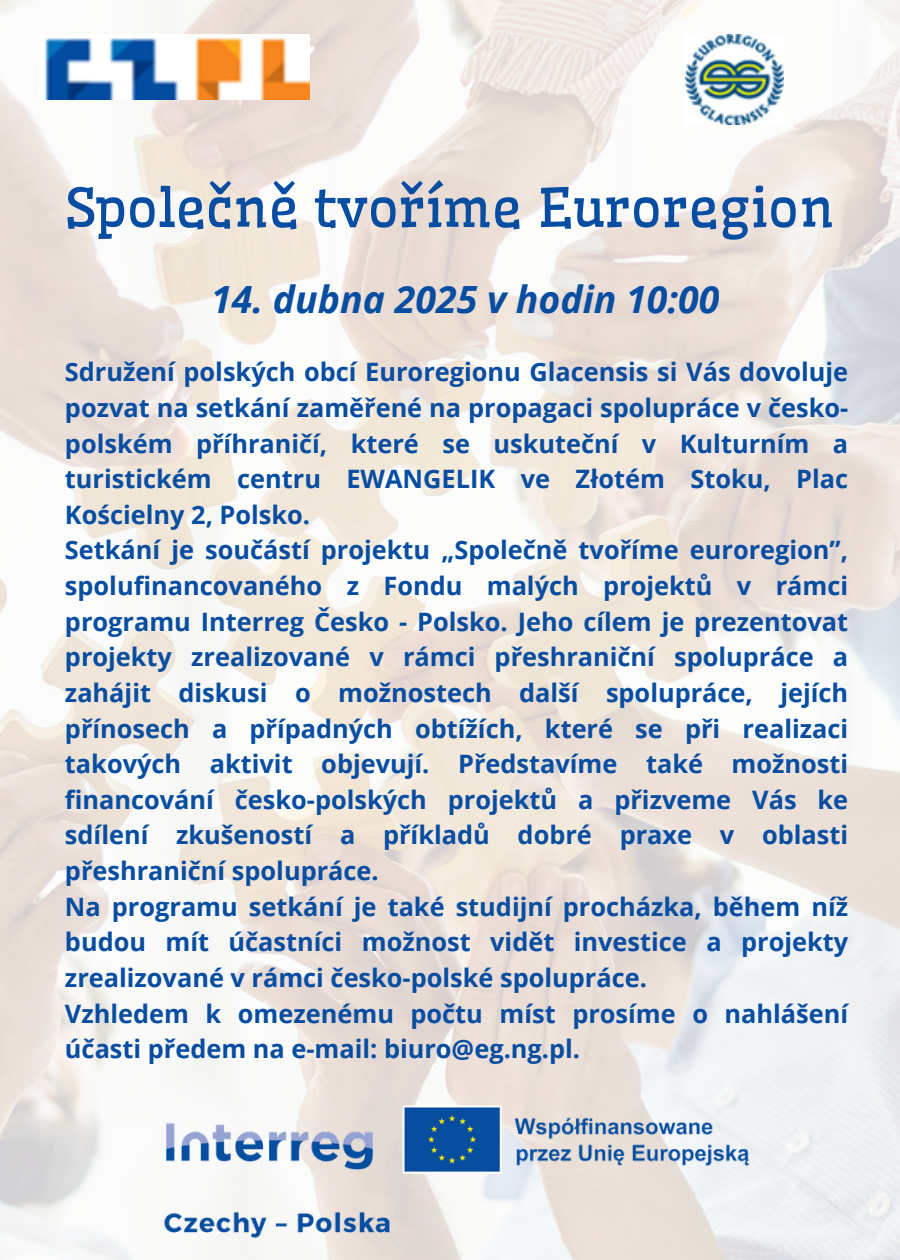
<style>
.page{position:relative;width:900px;height:1260px;background:#fff}
.page>*{position:absolute;margin:0;border:0;box-sizing:border-box;transform-origin:0 0}
.t1{font:53px "Wellfleet";color:#074da1}
.t2{font:italic 700 37.5px "Open Sans";color:#074da1}
.t3{font:700 25.25px/35.8px "Open Sans";color:#074da1}
</style>
<div class="page">
<img style="left:0;top:0;width:900px;height:1260px">
<img style="left:162px;top:1102px;width:590px;height:137px">
<img style="left:40px;top:34px;width:270px;height:66px">
<img style="left:686px;top:34px;width:97px;height:90px">
<p class="t1" style="left:65px;top:175px;width:771px">Společně tvoříme Euroregion</p>
<p class="t2" style="left:211px;top:273px;width:510px">14. dubna 2025 v hodin 10:00</p>
<p class="t3" style="left:65px;top:354px;width:785px">Sdružení polských obcí Euroregionu Glacensis si Vás dovoluje pozvat na setkání zaměřené na propagaci spolupráce v česko&shy;polském příhraničí, které se uskuteční v Kulturním a turistickém centru EWANGELIK ve Złotém Stoku, Plac Kościelny 2, Polsko.<br>Setkání je součástí projektu „Společně tvoříme euroregion”, spolufinancovaného z Fondu malých projektů v rámci programu Interreg Česko - Polsko. Jeho cílem je prezentovat projekty zrealizované v rámci přeshraniční spolupráce a zahájit diskusi o možnostech další spolupráce, jejích přínosech a případných obtížích, které se při realizaci takových aktivit objevují. Představíme také možnosti financování česko-polských projektů a přizveme Vás ke sdílení zkušeností a příkladů dobré praxe v oblasti přeshraniční spolupráce.<br>Na programu setkání je také studijní procházka, během níž budou mít účastníci možnost vidět investice a projekty zrealizované v rámci česko-polské spolupráce.<br>Vzhledem k omezenému počtu míst prosíme o nahlášení účasti předem na e-mail: biuro@eg.ng.pl.</p>
</div>
